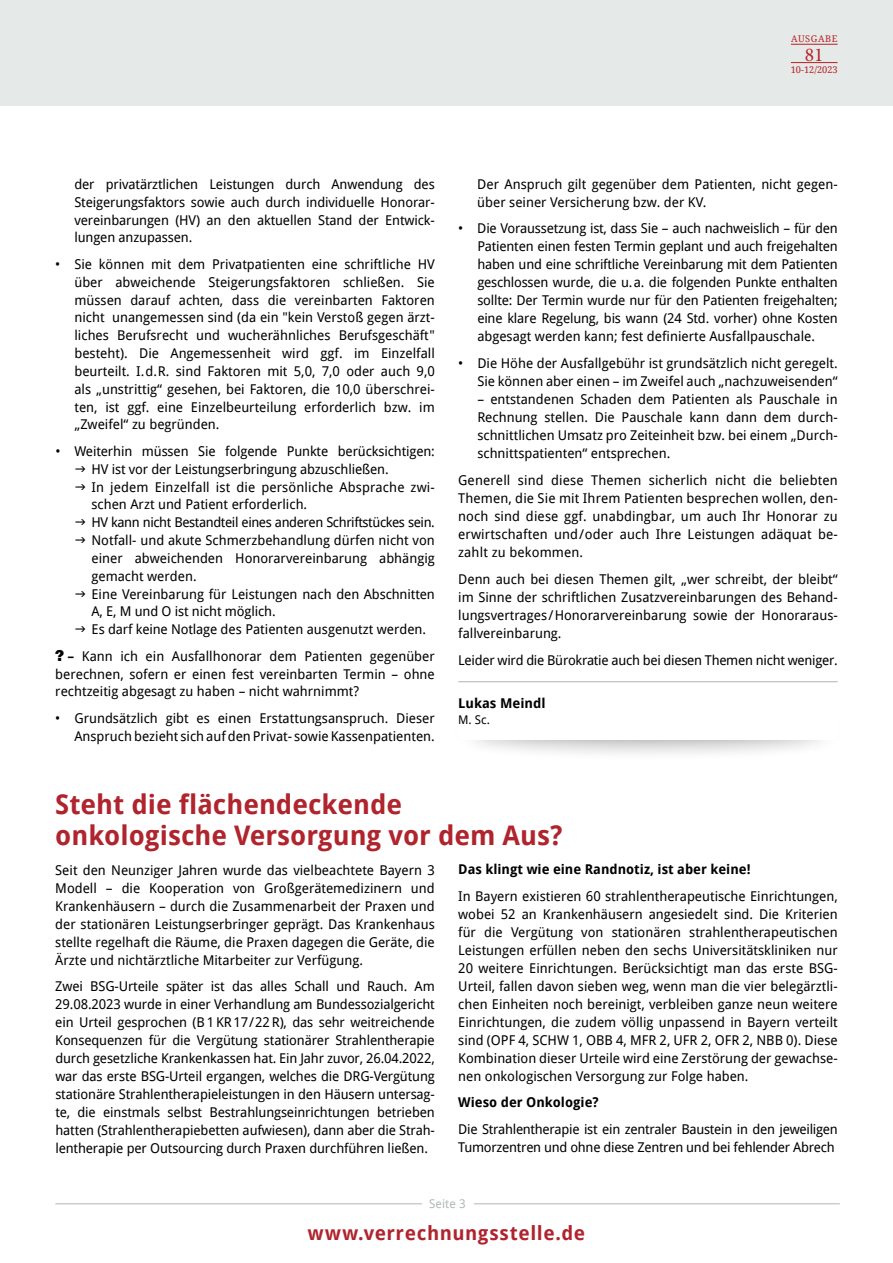
<style>
.page{position:relative;width:893px;height:1263px;background:#fff}
.page>*{position:absolute;margin:0;border:0;box-sizing:border-box;transform-origin:0 0}
.t1{font:700 27px/31.5px "Droid Sans";color:#b0242d}
.t2{font:700 19.5px "Droid Sans";letter-spacing:.03em;color:#b0242d}
.t3{font:19.5px "Minion Pro";color:#b72126}
.t4{font:13.5px/18px "Droid Sans";color:#000;text-align:justify}
.t5{font:13.5px/18.1px "Droid Sans";letter-spacing:-.02em;color:#000}
.t6{font:700 13.5px "Droid Sans";color:#000}
.t7{font:12px "Droid Sans";letter-spacing:.01em;color:#b0b8b5}
.t8{font:12px "Droid Sans";color:#000}
.t9{font:9.3px "Droid Serif";color:#b72126}
.s1{font-family:"Franklin Gothic";font-weight:800;font-size:16.5px}
.s2{font-weight:700}
</style>
<div class="page">
<hr style="left:55px;top:1203px;width:785px;height:1px;background:#b0b8b5">
<div style="left:422px;top:1199px;width:51px;height:9px;background:#fff"></div>
<div style="left:0;top:0;width:893px;height:105px;background:#e5e9e7"></div>
<hr style="left:791px;top:44px;width:47px;height:1px;background:#b72126">
<hr style="left:791px;top:62px;width:47px;height:1px;background:#b72126">
<div style="left:450px;top:690px;width:396px;height:73px;background:#000;opacity:.5"></div>
<div style="left:458px;top:682px;width:380px;height:57px;background:#fff"></div>
<hr style="left:458px;top:681px;width:380px;height:1px;background:#aeb6b3">
<p class="t9" style="left:791px;top:33px;width:28px">AUSGABE</p>
<h2 class="t3" style="left:805px;top:41px;width:20px">81</h2>
<p class="t9" style="left:791px;top:64px;width:48px">10-12/2023</p>
<p class="t4" style="left:74px;top:175px;width:362px">der privatärztlichen Leistungen durch Anwendung des Steigerungsfaktors sowie auch durch individuelle Honorar&shy;vereinbarungen (HV) an den aktuellen Stand der Entwick&shy;lungen anzupassen.</p>
<p class="t4" style="left:74px;top:255px;width:362px;text-indent:-19px">• Sie können mit dem Privatpatienten eine schriftliche HV über abweichende Steigerungsfaktoren schließen. Sie müssen darauf achten, dass die vereinbarten Faktoren nicht unangemessen sind (da ein "kein Verstoß gegen ärzt&shy;liches Berufsrecht und wucherähnliches Berufsgeschäft" besteht). Die Angemessenheit wird ggf. im Einzelfall beurteilt. I.d.R. sind Faktoren mit 5,0, 7,0 oder auch 9,0 als „unstrittig“ gesehen, bei Faktoren, die 10,0 überschrei&shy;ten, ist ggf. eine Einzelbeurteilung erforderlich bzw. im „Zweifel“ zu begründen.</p>
<p class="t4" style="left:91px;top:442px;width:345px;text-align:left;text-indent:-36px">• Weiterhin müssen Sie folgende Punkte berücksichtigen:<br>HV ist vor der Leistungserbringung abzuschließen.<br>In jedem Einzelfall ist die persönliche Absprache zwi&shy;schen Arzt und Patient erforderlich.<br>HV kann nicht Bestandteil eines anderen Schriftstückes sein.<br>Notfall- und akute Schmerzbehandlung dürfen nicht von einer abweichenden Honorarvereinbarung abhängig gemacht werden.<br>Eine Vereinbarung für Leistungen nach den Abschnitten A, E, M und O ist nicht möglich.<br>Es darf keine Notlage des Patienten ausgenutzt werden.</p>
<p class="t4" style="left:55px;top:647px;width:381px"><span class="s1">?</span> <span class="s2">–</span> Kann ich ein Ausfallhonorar dem Patienten gegenüber berechnen, sofern er einen fest vereinbarten Termin – ohne rechtzeitig abgesagt zu haben – nicht wahrnimmt?</p>
<p class="t4" style="left:55px;top:709px;width:381px;text-align:right">• Grundsätzlich gibt es einen Erstattungsanspruch. Dieser<br>Anspruch bezieht sich auf den Privat- sowie Kassenpatienten.</p>
<p class="t4" style="left:477px;top:175px;width:362px">Der Anspruch gilt gegenüber dem Patienten, nicht gegen&shy;über seiner Versicherung bzw. der KV.</p>
<p class="t4" style="left:477px;top:220px;width:362px;text-indent:-19px">• Die Voraussetzung ist, dass Sie – auch nachweislich – für den Patienten einen festen Termin geplant und auch freigehalten haben und eine schriftliche Vereinbarung mit dem Patienten geschlossen wurde, die u.a. die folgenden Punkte enthalten sollte: Der Termin wurde nur für den Patienten freigehalten; eine klare Regelung, bis wann (24 Std. vorher) ohne Kosten abgesagt werden kann; fest definierte Ausfallpauschale.</p>
<p class="t4" style="left:458px;top:355px;width:381px;text-align:right">• Die Höhe der Ausfallgebühr ist grundsätzlich nicht geregelt.<br>Sie können aber einen – im Zweifel auch „nachzuweisenden“</p>
<p class="t4" style="left:477px;top:391px;width:362px">– entstandenen Schaden dem Patienten als Pauschale in Rechnung stellen. Die Pauschale kann dann dem durch&shy;schnittlichen Umsatz pro Zeiteinheit bzw. bei einem „Durch&shy;schnittspatienten“ entsprechen.</p>
<p class="t4" style="left:458px;top:472px;width:381px">Generell sind diese Themen sicherlich nicht die beliebten Themen, die Sie mit Ihrem Patienten besprechen wollen, den&shy;noch sind diese ggf. unabdingbar, um auch Ihr Honorar zu erwirtschaften und/oder auch Ihre Leistungen adäquat be&shy;zahlt zu bekommen.</p>
<p class="t4" style="left:458px;top:571px;width:381px">Denn auch bei diesen Themen gilt, „wer schreibt, der bleibt“ im Sinne der schriftlichen Zusatzvereinbarungen des Behand&shy;lungsvertrages/Honorarvereinbarung sowie der Honoraraus&shy;fallvereinbarung.</p>
<p class="t5" style="left:458px;top:652px;width:381px">Leider wird die Bürokratie auch bei diesen Themen nicht weniger.</p>
<p class="t6" style="left:458px;top:695px;width:89px">Lukas Meindl</p>
<p class="t8" style="left:458px;top:713px;width:33px">M. Sc.</p>
<h1 class="t1" style="left:55px;top:789px;width:509px">Steht die flächendeckende onkologische Versorgung vor dem Aus?</h1>
<p class="t4" style="left:55px;top:861px;width:381px">Seit den Neunziger Jahren wurde das vielbeachtete Bayern 3<br>Modell – die Kooperation von Großgerätemedizinern und Krankenhäusern – durch die Zusammenarbeit der Praxen und der stationären Leistungserbringer geprägt. Das Krankenhaus stellte regelhaft die Räume, die Praxen dagegen die Geräte, die Ärzte und nichtärztliche Mitarbeiter zur Verfügung.</p>
<p class="t4" style="left:55px;top:977px;width:381px">Zwei BSG-Urteile später ist das alles Schall und Rauch. Am 29.08.2023 wurde in einer Verhandlung am Bundessozialgericht ein Urteil gesprochen (B1KR17/22R), das sehr weitreichende Konsequenzen für die Vergütung stationärer Strahlentherapie durch gesetzliche Krankenkassen hat. Ein Jahr zuvor, 26.04.2022, war das erste BSG-Urteil ergangen, welches die DRG-Vergütung stationäre Strahlentherapieleistungen in den Häusern untersag&shy;te, die einstmals selbst Bestrahlungseinrichtungen betrieben hatten (Strahlentherapiebetten aufwiesen), dann aber die Strah&shy;lentherapie per Outsourcing durch Praxen durchführen ließen.</p>
<p class="t6" style="left:458px;top:862px;width:294px">Das klingt wie eine Randnotiz, ist aber keine!</p>
<p class="t4" style="left:458px;top:887px;width:381px">In Bayern existieren 60 strahlentherapeutische Einrichtungen, wobei 52 an Krankenhäusern angesiedelt sind. Die Kriterien für die Vergütung von stationären strahlentherapeutischen Leistungen erfüllen neben den sechs Universitätskliniken nur 20 weitere Einrichtungen. Berücksichtigt man das erste BSG-Urteil, fallen davon sieben weg, wenn man die vier belegärztli&shy;chen Einheiten noch bereinigt, verbleiben ganze neun weitere Einrichtungen, die zudem völlig unpassend in Bayern verteilt sind (OPF 4, SCHW 1, OBB 4, MFR 2, UFR 2, OFR 2, NBB 0). Diese Kombination dieser Urteile wird eine Zerstörung der gewachse&shy;nen onkologischen Versorgung zur Folge haben.</p>
<p class="t6" style="left:458px;top:1095px;width:142px">Wieso der Onkologie?</p>
<p class="t5" style="left:458px;top:1120px;width:381px">Die Strahlentherapie ist ein zentraler Baustein in den jeweiligen<br>Tumorzentren und ohne diese Zentren und bei fehlender Abrech</p>
<p class="t7" style="left:429px;top:1197px;width:38px">Seite 3</p>
<h2 class="t2" style="left:308px;top:1221px;width:279px">www.verrechnungsstelle.de</h2>
</div>
